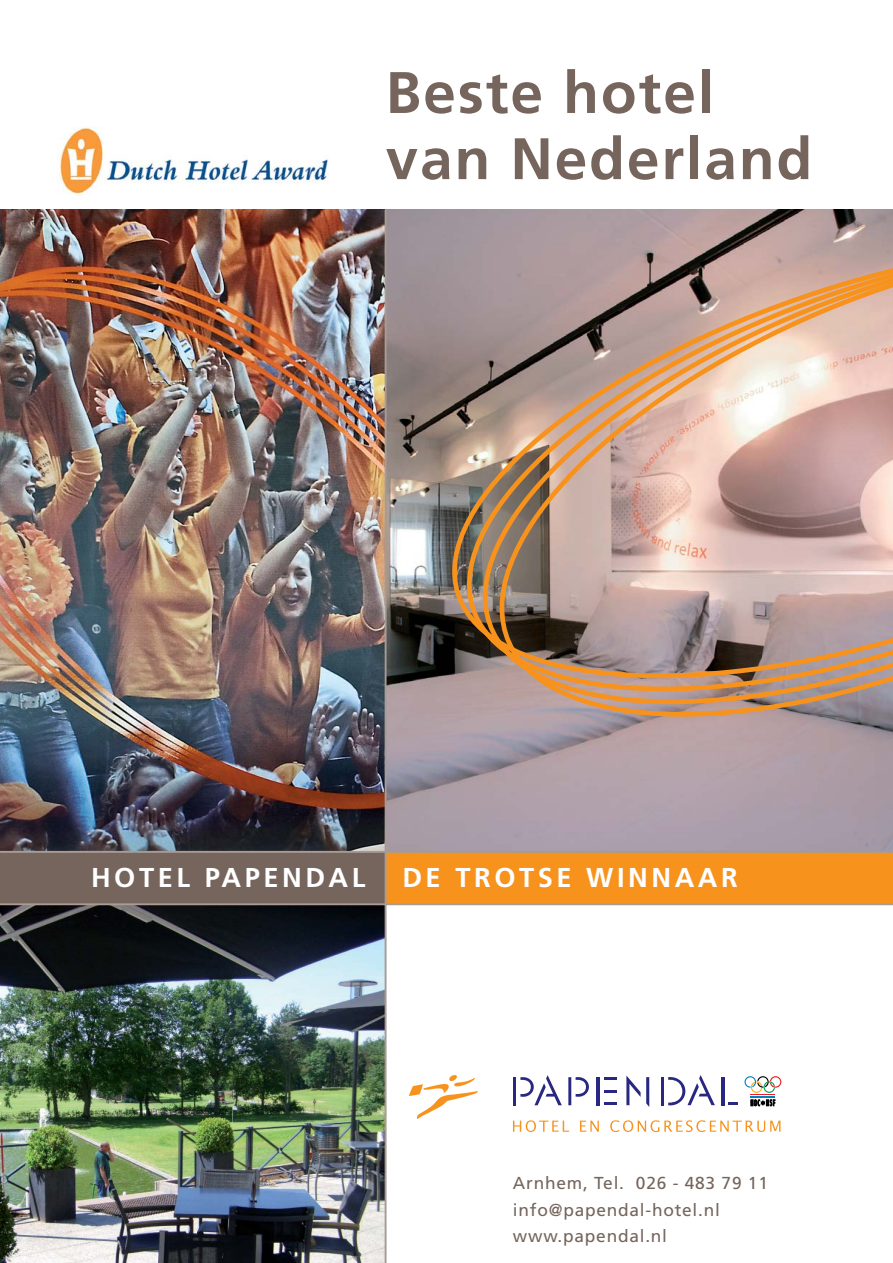
<style>
.page{position:relative;width:893px;height:1263px;background:#fff}
.page>*{position:absolute;margin:0;border:0;box-sizing:border-box;transform-origin:0 0}
.t1{font:58.5px/66.2px "Frutiger LT Com Bold+T42";letter-spacing:.035em;color:#75655c}
.t2{font:27.3px "Frutiger LT Com Bold+T42";letter-spacing:.13em;color:#fff}
.t3{font:17.4px/26.8px "Frutiger LT Com Roman+T42";letter-spacing:.045em;color:#75655c}
</style>
<div class="page">
<img style="left:0;top:126px;width:893px;height:1137px">
<h1 class="t1" style="left:386px;top:60px;width:428px">Beste hotel van Nederland</h1>
<h2 class="t2" style="left:91px;top:862px;width:276px">HOTEL PAPENDAL</h2>
<h2 class="t2" style="left:402px;top:862px;width:337px">DE TROTSE WINNAAR</h2>
<p class="t3" style="left:513px;top:1169px;width:256px">Arnhem , Tel. 026 - 483 79 11 info@papendal-hotel.nl www.papendal.nl</p>
</div>
